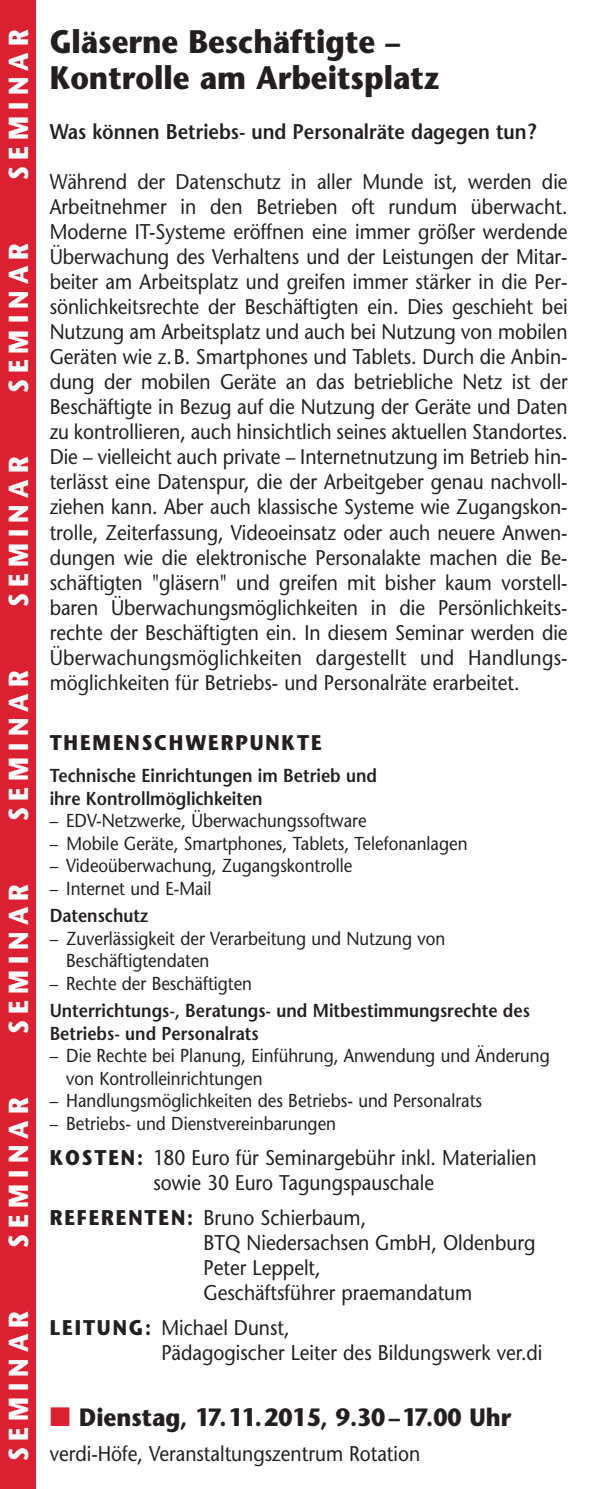
<style>
.page{position:relative;width:596px;height:1489px;background:#fff}
.page>*{position:absolute;margin:0;border:0;box-sizing:border-box;transform-origin:0 0}
.t1{font:700 32.5px/36.2px "Stone Sans";color:#231f20;scale:.9 1}
.t2{font:700 27.5px "Stone Sans";letter-spacing:.25em;color:#fff;scale:.9 1}
.t3{font:700 25px "Stone Sans";color:#231f20;scale:.9 1}
.t4{font:21.25px/25px "Stone Sans";color:#231f20;scale:.9 1}
.t5{font:600 21.25px "Stone Sans";color:#231f20;scale:.9 1}
.t6{font:700 21.25px "Stone Sans";letter-spacing:.1em;color:#231f20;scale:.9 1}
.t7{font:18.75px/22.5px "Stone Sans";color:#231f20;scale:.9 1}
.t8{font:600 18.75px/22.5px "Stone Sans";color:#231f20;scale:.9 1}
.s1{font-weight:700}
.s2{font-family:"European Pi Three";font-weight:400;color:#da2031}
</style>
<div class="page">
<div style="left:0;top:0;width:35px;height:1488px;background:#da2031"></div>
<p class="t2" style="left:8px;top:180px;width:168px;rotate:-90deg">SEMINAR</p>
<p class="t2" style="left:8px;top:393px;width:168px;rotate:-90deg">SEMINAR</p>
<p class="t2" style="left:8px;top:607px;width:168px;rotate:-90deg">SEMINAR</p>
<p class="t2" style="left:8px;top:820px;width:168px;rotate:-90deg">SEMINAR</p>
<p class="t2" style="left:8px;top:1034px;width:168px;rotate:-90deg">SEMINAR</p>
<p class="t2" style="left:8px;top:1247px;width:168px;rotate:-90deg">SEMINAR</p>
<p class="t2" style="left:8px;top:1461px;width:168px;rotate:-90deg">SEMINAR</p>
<h1 class="t1" style="left:50px;top:27px;width:434px">Gläserne Beschäftigte –<br>Kontrolle am Arbeitsplatz</h1>
<p class="t5" style="left:50px;top:124px;width:542px">Was können Betriebs- und Personalräte dagegen tun?</p>
<p class="t4" style="left:50px;top:172px;width:576px;text-align:justify">Während der Datenschutz in aller Munde ist, werden die Arbeitnehmer in den Betrieben oft rundum überwacht.<br>Moderne IT-Systeme eröffnen eine immer größer werdende Überwachung des Verhaltens und der Leistungen der Mitar&shy;beiter am Arbeitsplatz und greifen immer stärker in die Per&shy;sönlichkeitsrechte der Beschäftigten ein. Dies geschieht bei Nutzung am Arbeitsplatz und auch bei Nutzung von mobilen Geräten wie z.B. Smartphones und Tablets. Durch die Anbin&shy;dung der mobilen Geräte an das betriebliche Netz ist der Beschäftigte in Bezug auf die Nutzung der Geräte und Daten zu kontrollieren, auch hinsichtlich seines aktuellen Standortes.<br>Die – vielleicht auch private – Internetnutzung im Betrieb hin&shy;terlässt eine Datenspur, die der Arbeitgeber genau nachvoll&shy;ziehen kann. Aber auch klassische Systeme wie Zugangskon&shy;trolle, Zeiterfassung, Videoeinsatz oder auch neuere Anwen&shy;dungen wie die elektronische Personalakte machen die Be&shy;schäftigten "gläsern" und greifen mit bisher kaum vorstell&shy;baren Überwachungsmöglichkeiten in die Persönlichkeits&shy;rechte der Beschäftigten ein. In diesem Seminar werden die Überwachungsmöglichkeiten dargestellt und Handlungs&shy;möglichkeiten für Betriebs- und Personalräte erarbeitet.</p>
<p class="t6" style="left:50px;top:734px;width:303px">THEMENSCHWERPUNKTE</p>
<p class="t8" style="left:50px;top:766px;width:365px">Technische Einrichtungen im Betrieb und ihre Kontrollmöglichkeiten</p>
<p class="t7" style="left:50px;top:811px;width:353px">– EDV-Netzwerke, Überwachungssoftware</p>
<p class="t7" style="left:50px;top:833px;width:465px">– Mobile Geräte, Smartphones, Tablets, Telefonanlagen</p>
<p class="t7" style="left:50px;top:856px;width:338px">– Videoüberwachung, Zugangskontrolle</p>
<p class="t7" style="left:50px;top:878px;width:181px">– Internet und E-Mail</p>
<p class="t8" style="left:50px;top:906px;width:111px">Datenschutz</p>
<p class="t7" style="left:66px;top:928px;width:422px;text-indent:-17px">– Zuverlässigkeit der Verarbeitung und Nutzung von<br>Beschäftigtendaten</p>
<p class="t7" style="left:50px;top:973px;width:226px">– Rechte der Beschäftigten</p>
<p class="t8" style="left:50px;top:1001px;width:534px">Unterrichtungs-, Beratungs- und Mitbestimmungsrechte des<br>Betriebs- und Personalrats</p>
<p class="t7" style="left:66px;top:1046px;width:538px;text-indent:-17px">– Die Rechte bei Planung, Einführung, Anwendung und Änderung von Kontrolleinrichtungen</p>
<p class="t7" style="left:50px;top:1091px;width:481px">– Handlungsmöglichkeiten des Betriebs- und Personalrats</p>
<p class="t7" style="left:50px;top:1113px;width:319px">– Betriebs- und Dienstvereinbarungen</p>
<p class="t4" style="left:50px;top:1147px;width:542px;text-align:center"><span class="s1">KOSTEN:</span> 180 Euro für Seminargebühr inkl. Materialien sowie 30 Euro Tagungspauschale</p>
<p class="t4" style="left:203px;top:1207px;width:370px;text-indent:-154px"><span class="s1">REFERENTEN:</span> Bruno Schierbaum,<br>BTQ Niedersachsen GmbH, Oldenburg<br>Peter Leppelt,<br>Geschäftsführer praemandatum</p>
<p class="t4" style="left:161px;top:1317px;width:424px;text-indent:-112px"><span class="s1">LEITUNG:</span> Michael Dunst,<br>Pädagogischer Leiter des Bildungswerk ver.di</p>
<p class="t3" style="left:50px;top:1407px;width:514px"><span class="s2">-</span> Dienstag, 17.11.2015, 9.30–17.00 Uhr</p>
<p class="t4" style="left:50px;top:1443px;width:413px">verdi-Höfe, Veranstaltungszentrum Rotation</p>
</div>
